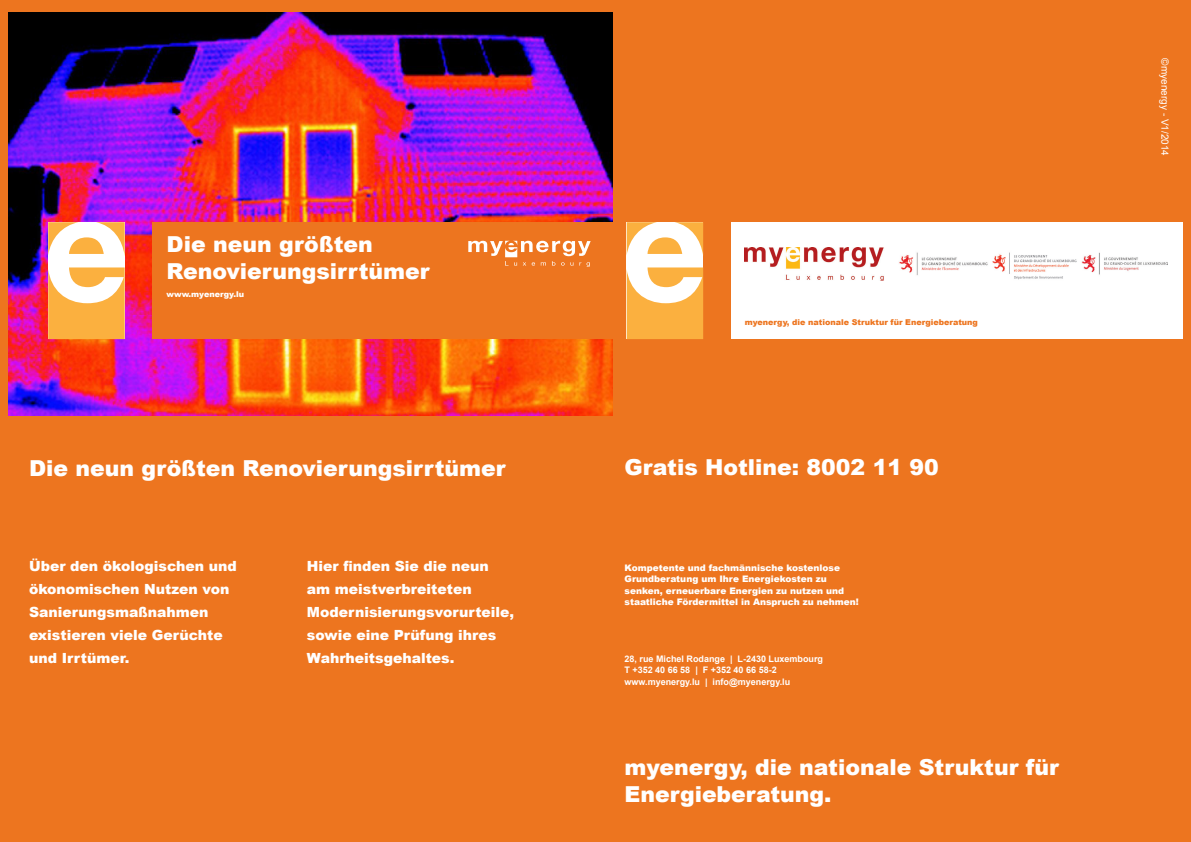
<style>
.page{position:relative;width:1191px;height:842px;background:#ed751f}
.page>*{position:absolute;margin:0;border:0;box-sizing:border-box;transform-origin:0 0}
.Titre_Cover{font:900 22px/26.4px "Arial";color:#fff}
.Texte_courant_black{font:900 14px/23.2px "Arial";color:#fff}
.t1{font:10px "Arial";color:#fff}
.Texte_courant_black-2{font:900 9px/11.6px "Arial";color:#fff}
.Texte_courant_bold{font:700 9px "Arial";color:#fff}
.t2{font:900 8px "Arial";color:#ed751f}
.t3{font:900 8px "Arial";color:#fff}
</style>
<div class="page">
<img style="left:9px;top:13px;width:603px;height:402px">
<svg style="left:48px;top:222px;width:77px;height:117px;background:#fcd292"></svg>
<div style="left:152px;top:222px;width:460px;height:117px;background:#ed751f"></div>
<svg style="left:468px;top:241px;width:122px;height:26px"></svg>
<svg style="left:626px;top:222px;width:77px;height:117px;background:#fcd293"></svg>
<div style="left:730px;top:222px;width:452px;height:117px;background:#fff"></div>
<img style="left:744px;top:247px;width:423px;height:34px">
<p class="Titre_Cover" style="left:167px;top:230px;width:265px">Die neun größten<br>Renovierungsirrtümer</p>
<p class="t3" style="left:167px;top:288px;width:79px">www.myenergy.lu</p>
<p class="Titre_Cover" style="left:29px;top:455px;width:478px">Die neun größten Renovierungsirrtümer</p>
<p class="Texte_courant_black" style="left:29px;top:553px;width:209px">Über den ökologischen und ökonomischen Nutzen von<br>Sanierungsmaßnahmen existieren viele Gerüchte und Irrtümer.</p>
<p class="Texte_courant_black" style="left:307px;top:553px;width:209px">Hier finden Sie die neun am meistverbreiteten<br>Modernisierungsvorurteile, sowie eine Prüfung ihres<br>Wahrheitsgehaltes.</p>
<p class="t2" style="left:744px;top:316px;width:235px">myenergy, die nationale Struktur für Energieberatung</p>
<p class="Titre_Cover" style="left:624px;top:453px;width:316px">Gratis Hotline: 8002 11 90</p>
<p class="Texte_courant_black-2" style="left:624px;top:561px;width:236px">Kompetente und fachmännische kostenlose Grundberatung um Ihre Energiekosten zu senken, erneuerbare Energien zu nutzen und staatliche Fördermittel in Anspruch zu nehmen!</p>
<p class="Texte_courant_bold" style="left:624px;top:652px;width:200px">28, rue Michel Rodange | L-2430 Luxembourg</p>
<p class="Texte_courant_bold" style="left:624px;top:664px;width:154px">T +352 40 66 58 | F +352 40 66 58-2</p>
<p class="Texte_courant_bold" style="left:624px;top:676px;width:167px">www.myenergy.lu | info@myenergy.lu</p>
<p class="Titre_Cover" style="left:624px;top:754px;width:436px">myenergy, die nationale Struktur für<br>Energieberatung.</p>
<p class="t1" style="left:1171px;top:58px;width:99px;rotate:90deg">©myenergy - V1/2014</p>
</div>
